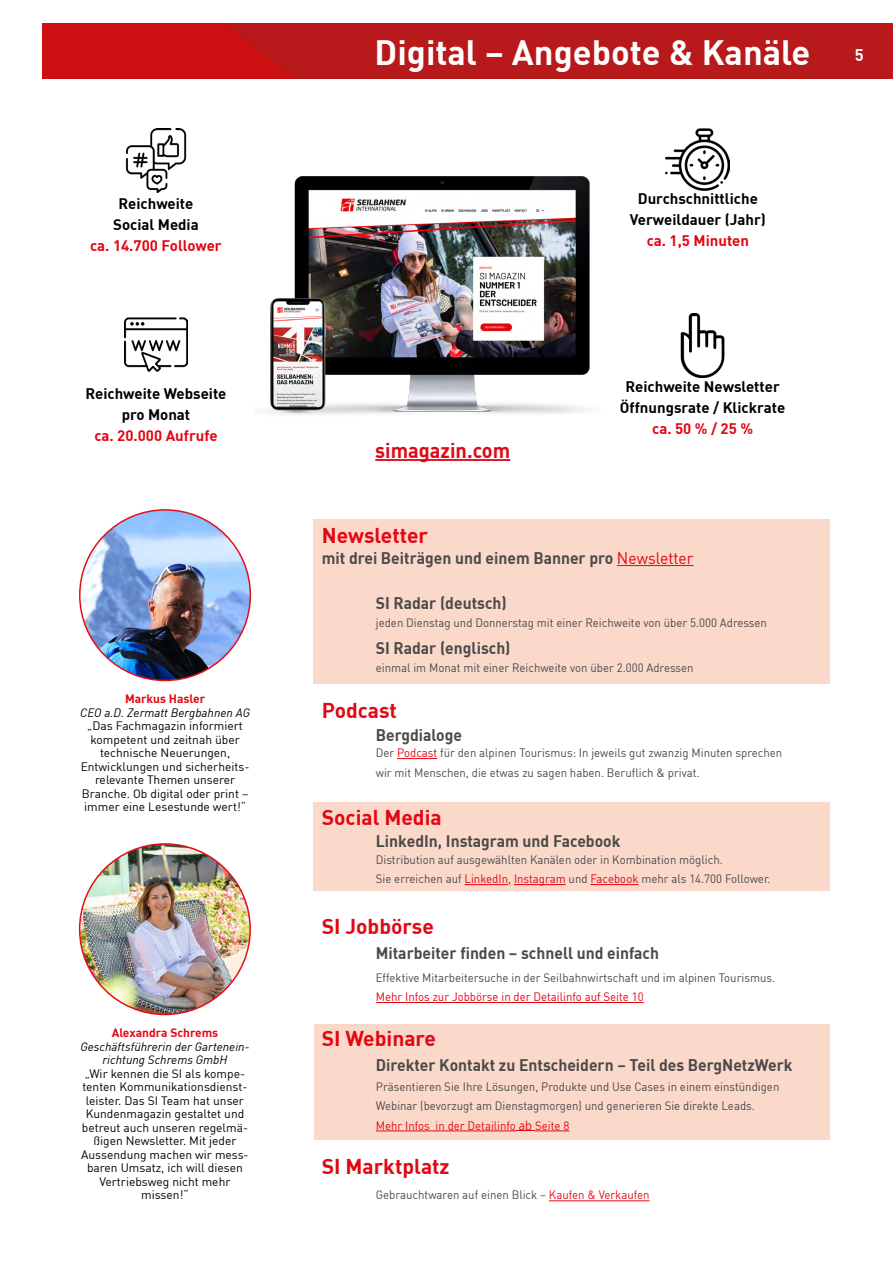
<style>
.page{position:relative;width:893px;height:1263px;background:#fff}
.page>*{position:absolute;margin:0;border:0;box-sizing:border-box;transform-origin:0 0}
.t1{font:700 34.5px "DIN";color:#fff}
.t2{font:700 21px "DIN";color:#e30613}
.t3{font:700 21px "DIN";color:#e30613;scale:.95 1}
.t4{font:700 16.5px "DIN";color:#4a4a49;scale:.95 1}
.t5{font:700 16.5px "DIN";color:#fff}
.t6{font:700 15px/21px "DIN";color:#000;text-align:center}
.t7{font:700 15px "DIN";color:#e30613}
.t8{font:12px/19.5px "DIN";color:#4a4a49;scale:.95 1}
.t9{font:12px/13.5px "DIN";color:#000;text-align:center}
.t10{font:italic 12px/13.5px "DIN";color:#000;text-align:center}
.t11{font:12px "DIN";color:#e30613;scale:.95 1}
.t12{font:700 12px "DIN";color:#e30613}
.s1{font-weight:400;color:#e30613}
.s2{color:#e30613}
.s3{font-family:"Open Sans";color:#e30613}
.s4{color:#e30f18}
</style>
<div class="page">
<div style="left:313px;top:803px;width:516px;height:88px;background:#fbd9ca"></div>
<div style="left:313px;top:1024px;width:516px;height:116px;background:#fbd9ca"></div>
<div style="left:313px;top:519px;width:516px;height:165px;background:#fbd9ca"></div>
<hr style="left:617px;top:565px;width:76px;height:1px;background:#e30613">
<hr style="left:397px;top:758px;width:40px;height:1px;background:#e30613">
<hr style="left:465px;top:884px;width:43px;height:1px;background:#e30613">
<hr style="left:514px;top:884px;width:52px;height:1px;background:#e30613">
<hr style="left:590px;top:884px;width:48px;height:1px;background:#e30613">
<hr style="left:376px;top:1002px;width:268px;height:1px;background:#e30613">
<hr style="left:376px;top:1130px;width:140px;height:1px;background:#e30613">
<svg style="left:516px;top:1130px;width:19px;height:1px"></svg>
<hr style="left:535px;top:1130px;width:34px;height:1px;background:#e30613">
<hr style="left:549px;top:1200px;width:101px;height:1px;background:#e30f18">
<img style="left:43px;top:24px;width:850px;height:55px">
<img style="left:266px;top:176px;width:324px;height:239px">
<img style="left:125px;top:128px;width:62px;height:64px">
<img style="left:665px;top:128px;width:64px;height:63px">
<img style="left:124px;top:317px;width:64px;height:55px">
<img style="left:680px;top:314px;width:45px;height:64px">
<img style="left:80px;top:844px;width:170px;height:170px;border-radius:85px">
<img style="left:80px;top:510px;width:170px;height:170px;border-radius:85px">
<hr style="left:375px;top:459px;width:135px;height:2px;background:#e30613">
<p class="t6" style="left:113px;top:192px;width:87px">Reichweite<br>Social Media</p>
<p class="t7" style="left:90px;top:236px;width:133px">ca. 14.700 Follower</p>
<p class="t6" style="left:85px;top:382px;width:143px">Reichweite Webseite pro Monat</p>
<p class="t7" style="left:94px;top:426px;width:125px">ca. 20.000 Aufrufe</p>
<p class="t12" style="left:125px;top:691px;width:82px">Markus Hasler</p>
<p class="t10" style="left:80px;top:705px;width:171px">CEO a.D. Zermatt Bergbahnen AG</p>
<p class="t9" style="left:81px;top:719px;width:170px">„Das Fachmagazin informiert kompetent und zeitnah über technische Neuerungen,<br>Entwicklungen und sicherheits&shy;relevante Themen unserer<br>Branche. Ob digital oder print – immer eine Lesestunde wert!“</p>
<p class="t12" style="left:112px;top:1025px;width:108px">Alexandra Schrems</p>
<p class="t10" style="left:80px;top:1039px;width:171px">Geschäftsführerin der Gartenein&shy;richtung Schrems GmbH</p>
<p class="t9" style="left:81px;top:1066px;width:169px">„Wir kennen die SI als kompe&shy;tenten Kommunikationsdienst&shy;leister. Das SI Team hat unser<br>Kundenmagazin gestaltet und betreut auch unseren regelmä&shy;ßigen Newsletter. Mit jeder<br>Aussendung machen wir mess&shy;baren Umsatz, ich will diesen<br>Vertriebsweg nicht mehr missen!“</p>
<h1 class="t1" style="left:375px;top:30px;width:437px">Digital – Angebote &amp; Kanäle</h1>
<h3 class="t5" style="left:855px;top:44px;width:10px">5</h3>
<p class="t6" style="left:630px;top:188px;width:138px">Durchschnittliche<br>Verweildauer (Jahr)</p>
<p class="t7" style="left:647px;top:231px;width:104px">ca. 1,5 Minuten</p>
<h2 class="t3" style="left:375px;top:437px;width:144px">simagazin.com</h2>
<p class="t6" style="left:620px;top:375px;width:167px">Reichweite Newsletter<br>Öffnungsrate / Klickrate</p>
<p class="t7" style="left:652px;top:418px;width:102px">ca. 50 % / 25 %</p>
<h2 class="t2" style="left:322px;top:521px;width:108px">Newsletter</h2>
<h3 class="t4" style="left:322px;top:547px;width:393px">mit drei Beiträgen und einem Banner pro <span class="s1">Newsletter</span></h3>
<h3 class="t4" style="left:376px;top:592px;width:139px">SI Radar (deutsch)</h3>
<p class="t8" style="left:376px;top:612px;width:413px">jeden Dienstag und Donnerstag mit einer Reichweite von über 5.000 Adressen</p>
<h3 class="t4" style="left:376px;top:637px;width:143px">SI Radar (englisch)</h3>
<p class="t8" style="left:376px;top:657px;width:336px">einmal im Monat mit einer Reichweite von über 2.000 Adressen</p>
<h2 class="t2" style="left:322px;top:697px;width:77px">Podcast</h2>
<h3 class="t4" style="left:376px;top:724px;width:92px">Bergdialoge</h3>
<p class="t8" style="left:376px;top:743px;width:429px">Der <span class="s2">Podcast</span> für den alpinen Tourismus: In jeweils gut zwanzig Minuten sprechen wir mit Menschen, die etwas zu sagen haben. Beruflich &amp; privat.</p>
<h2 class="t2" style="left:322px;top:803px;width:121px">Social Media</h2>
<h3 class="t4" style="left:376px;top:830px;width:259px">LinkedIn, Instagram und Facebook</h3>
<p class="t8" style="left:376px;top:849px;width:417px">Distribution auf ausgewählten Kanälen oder in Kombination möglich.<br>Sie erreichen auf <span class="s2">LinkedIn, Instagram</span> und <span class="s2">Facebook</span> mehr als 14.700 Follower.</p>
<h2 class="t2" style="left:322px;top:913px;width:114px">SI Jobbörse</h2>
<h3 class="t4" style="left:376px;top:942px;width:300px">Mitarbeiter finden – schnell und einfach</h3>
<p class="t8" style="left:376px;top:967px;width:422px">Effektive Mitarbeitersuche in der Seilbahnwirtschaft und im alpinen Tourismus.</p>
<p class="t11" style="left:376px;top:989px;width:283px">Mehr Infos zur Jobbörse in der Detailinfo auf Seite 10</p>
<h2 class="t2" style="left:322px;top:1024px;width:116px">SI Webinare</h2>
<h3 class="t4" style="left:376px;top:1054px;width:440px">Direkter Kontakt zu Entscheidern – Teil des BergNetzWerk</h3>
<p class="t8" style="left:376px;top:1076px;width:426px">Präsentieren Sie Ihre Lösungen, Produkte und Use Cases in einem einstündigen<br>Webinar (bevorzugt am Dienstagmorgen) und generieren Sie direkte Leads.<br><span class="s2">Mehr Infos in der Detailinfo</span> <span class="s3">ab</span> <span class="s2">Seite 8</span></p>
<h2 class="t2" style="left:322px;top:1153px;width:129px">SI Marktplatz</h2>
<p class="t8" style="left:376px;top:1185px;width:290px">Gebrauchtwaren auf einen Blick – <span class="s4">Kaufen &amp; Verkaufen</span></p>
</div>
